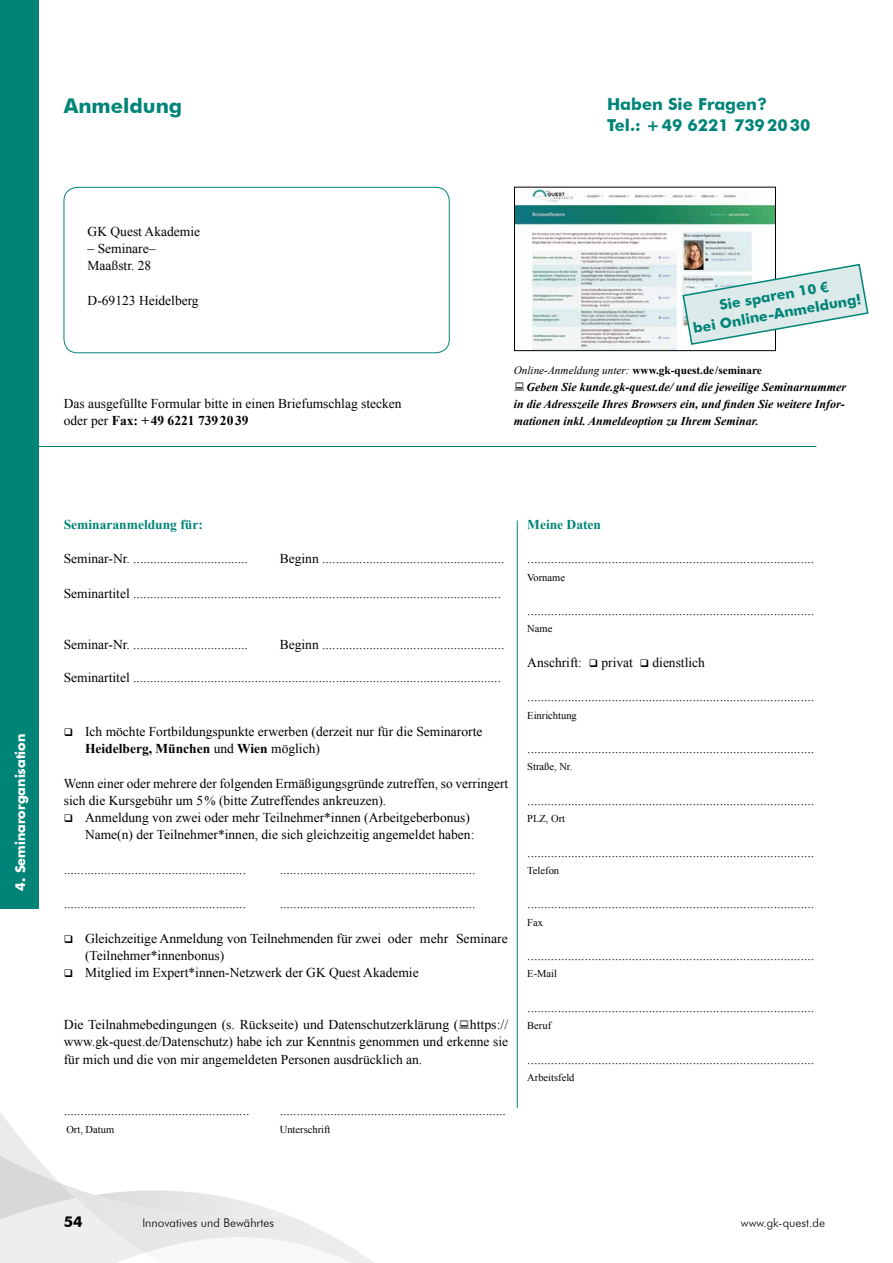
<style>
.page{position:relative;width:893px;height:1263px;background:#fff}
.page>*{position:absolute;margin:0;border:0;box-sizing:border-box;transform-origin:0 0}
.t1{font:700 20.25px "Futura BT";color:#008478}
.t2{font:700 16.5px/21px "Futura BT";color:#008478}
.t3{font:700 15px "Futura BT";color:#000}
.t4{font:700 14.25px/18px "Futura BT";color:#008478;text-align:center}
.t5{font:13.5px/17.2px "Times New Roman";color:#000}
.t6{font:700 13.5px "Times New Roman";color:#008478}
.t7{font:700 12.75px "Futura";color:#fff}
.t8{font:italic 700 12px/17.2px "Times New Roman";color:#000;text-align:justify}
.t9{font:300 12px "Futura BT";color:#000}
.t10{font:700 11.25px "Times New Roman";color:#000}
.t11{font:10.5px "Times New Roman";color:#000}
.s1{font-weight:700}
.s2{font-family:"Arial"}
.s3{font-weight:400;font-style:italic}
</style>
<div class="page">
<div style="left:0;top:0;width:38px;height:908px;background:#008478"></div>
<svg style="left:0;top:1112px;width:374px;height:151px"></svg>
<img style="left:516px;top:189px;width:258px;height:160px">
<div style="left:514px;top:187px;width:262px;height:164px;border:1px solid #000"></div>
<hr style="left:517px;top:520px;width:1px;height:588px;background:#008478">
<div style="left:64px;top:187px;width:385px;height:166px;border:1px solid #008478;border-radius:14px"></div>
<hr style="left:0;top:446px;width:816px;height:1px;background:#008478">
<svg style="left:682px;top:263px;width:187px;height:83px"></svg>
<p class="t1" style="left:64px;top:94px;width:120px">Anmeldung</p>
<p class="t2" style="left:607px;top:94px;width:205px">Haben Sie Fragen?<br>Tel.: +49 6221 7392030</p>
<p class="t5" style="left:88px;top:222px;width:114px">GK Quest Akademie</p>
<p class="t5" style="left:88px;top:239px;width:69px">– Seminare–<br>Maaßstr. 28</p>
<p class="t5" style="left:88px;top:291px;width:113px">D-69123 Heidelberg</p>
<p class="t5" style="left:64px;top:395px;width:339px">Das ausgefüllte Formular bitte in einen Briefumschlag stecken oder per <span class="s1">Fax: +49 6221 7392039</span></p>
<p class="t4" style="left:689px;top:302px;width:172px;rotate:-10deg">Sie sparen 10 <span class="s2">€<br></span>bei Online-Anmeldung!</p>
<p class="t10" style="left:514px;top:362px;width:250px"><span class="s3">Online-Anmeldung unter:</span> www.gk-quest.de /seminare</p>
<p class="t8" style="left:514px;top:378px;width:334px;text-indent:13px">Geben Sie kunde.gk-quest.de/ und die jeweilige Seminarnummer in die Adresszeile Ihres Browsers ein, und finden Sie weitere Infor&shy;mationen inkl. Anmeldeoption zu Ihrem Seminar.</p>
<p class="t7" style="left:12px;top:891px;width:158px;rotate:-90deg">4. Seminarorganisation</p>
<p class="t6" style="left:64px;top:515px;width:141px">Seminaranmeldung für:</p>
<p class="t5" style="left:64px;top:550px;width:186px">Seminar-Nr. ..................................</p>
<p class="t5" style="left:280px;top:550px;width:226px">Beginn ......................................................</p>
<p class="t5" style="left:64px;top:584px;width:439px">Seminartitel .............................................................................................................</p>
<p class="t5" style="left:64px;top:635px;width:186px">Seminar-Nr. ..................................</p>
<p class="t5" style="left:280px;top:635px;width:226px">Beginn ......................................................</p>
<p class="t5" style="left:64px;top:668px;width:439px">Seminartitel .............................................................................................................</p>
<p class="t5" style="left:85px;top:722px;width:399px;text-indent:-21px">❑ Ich möchte Fortbildungspunkte erwerben (derzeit nur für die Seminarorte<br><span class="s1">Heidelberg, München</span> und <span class="s1">Wien</span> möglich)</p>
<p class="t5" style="left:64px;top:774px;width:446px">Wenn einer oder mehrere der folgenden Ermäßigungsgründe zutreffen, so verringert sich die Kursgebühr um 5 % (bitte Zutreffendes ankreuzen).</p>
<p class="t5" style="left:85px;top:809px;width:391px;text-indent:-21px">❑ Anmeldung von zwei oder mehr Teilnehmer*innen (Arbeitgeberbonus)<br>Name(n) der Teilnehmer*innen, die sich gleichzeitig angemeldet haben:</p>
<p class="t5" style="left:64px;top:860px;width:184px">......................................................</p>
<p class="t5" style="left:280px;top:860px;width:197px">..........................................................</p>
<p class="t5" style="left:64px;top:895px;width:184px">......................................................</p>
<p class="t5" style="left:280px;top:895px;width:197px">..........................................................</p>
<p class="t5" style="left:85px;top:929px;width:424px;text-indent:-21px">❑ Gleichzeitige Anmeldung von Teilnehmenden für zwei oder mehr Seminare (Teilnehmer*innenbonus)</p>
<p class="t5" style="left:64px;top:964px;width:356px">❑ Mitglied im Expert*innen-Netzwerk der GK Quest Akademie</p>
<p class="t5" style="left:64px;top:1016px;width:446px;text-align:justify">Die Teilnahmebedingungen (s. Rückseite) und Datenschutzerklärung ( https:// www.gk-quest.de/Datenschutz) habe ich zur Kenntnis genommen und erkenne sie für mich und die von mir angemeldeten Personen ausdrücklich an.</p>
<p class="t5" style="left:64px;top:1102px;width:187px">.......................................................</p>
<p class="t5" style="left:280px;top:1102px;width:228px">...................................................................</p>
<p class="t11" style="left:66px;top:1122px;width:49px">Ort, Datum</p>
<p class="t11" style="left:280px;top:1122px;width:52px">Unterschrift</p>
<p class="t6" style="left:527px;top:515px;width:75px">Meine Daten</p>
<p class="t5" style="left:527px;top:550px;width:288px">.....................................................................................</p>
<p class="t11" style="left:527px;top:570px;width:39px">Vorname</p>
<p class="t5" style="left:527px;top:602px;width:288px">.....................................................................................</p>
<p class="t11" style="left:527px;top:622px;width:27px">Name</p>
<p class="t5" style="left:527px;top:653px;width:179px">Anschrift: ❑ privat ❑ dienstlich</p>
<p class="t5" style="left:527px;top:688px;width:288px">.....................................................................................</p>
<p class="t11" style="left:527px;top:708px;width:51px">Einrichtung</p>
<p class="t5" style="left:527px;top:740px;width:288px">.....................................................................................</p>
<p class="t11" style="left:527px;top:760px;width:47px">Straße, Nr.</p>
<p class="t5" style="left:527px;top:791px;width:288px">.....................................................................................</p>
<p class="t11" style="left:527px;top:811px;width:39px">PLZ, Ort</p>
<p class="t5" style="left:527px;top:843px;width:288px">.....................................................................................</p>
<p class="t11" style="left:527px;top:863px;width:33px">Telefon</p>
<p class="t5" style="left:527px;top:895px;width:288px">.....................................................................................</p>
<p class="t11" style="left:527px;top:915px;width:17px">Fax</p>
<p class="t5" style="left:527px;top:947px;width:288px">.....................................................................................</p>
<p class="t11" style="left:527px;top:967px;width:31px">E-Mail</p>
<p class="t5" style="left:527px;top:998px;width:288px">.....................................................................................</p>
<p class="t11" style="left:527px;top:1018px;width:25px">Beruf</p>
<p class="t5" style="left:527px;top:1050px;width:288px">.....................................................................................</p>
<p class="t11" style="left:527px;top:1070px;width:49px">Arbeitsfeld</p>
<p class="t3" style="left:64px;top:1212px;width:20px">54</p>
<p class="t9" style="left:142px;top:1215px;width:133px">Innovatives und Bewährtes</p>
<p class="t9" style="left:741px;top:1215px;width:86px">www.gk-quest.de</p>
</div>
